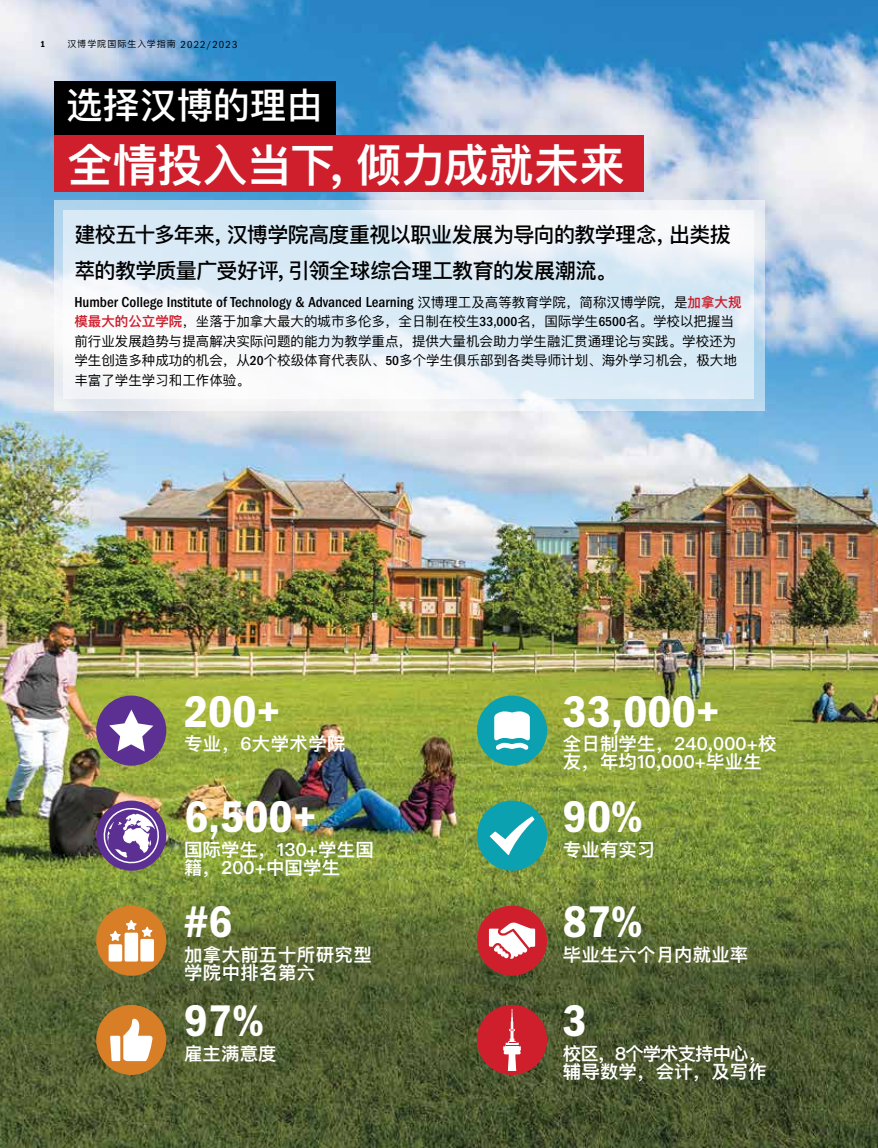
<style>
.page{position:relative;width:878px;height:1148px;background:#fff}
.page>*{position:absolute;margin:0;border:0;box-sizing:border-box;transform-origin:0 0}
.t1{font:45.9px "ITC Franklin Gothic Std Dm Cd";color:#fff}
.t2{font:600 45px "Ping Fang SC";color:#fff}
.t3{font:500 36px "Ping Fang SC";color:#fff}
.t4{font:500 21px/36px "Ping Fang SC";letter-spacing:-.025em;color:#000}
.t5{font:600 18px/18px "Ping Fang SC";letter-spacing:.01em;color:#fff}
.t6{font:600 18px/18px "Ping Fang SC";letter-spacing:-.05em;color:#fff}
.t7{font:500 condensed 15px "ITC Franklin Gothic Std";color:#000}
.t8{font:13.5px/19.5px "Ping Fang SC";color:#000}
.t9{font:9px "Ping Fang SC";letter-spacing:.11em;color:#000}
.t10{font:9px "ITC Franklin Gothic Std Dm Cd";color:#000}
.s1{font-family:"ITC Franklin Gothic Std";font-stretch:condensed;font-size:10.5px}
.s2{font-family:"Ping Fang SC";font-weight:400;font-stretch:normal;font-size:13.5px}
.s3{font-family:"Ping Fang SC";font-weight:600;font-stretch:normal;font-size:13.5px;color:#cf1f2d}
.s4{font-weight:600;color:#cf1f2d}
.s5{font-family:"ITC Franklin Gothic Std";font-weight:500;font-stretch:condensed}
</style>
<div class="page">
<img style="left:0;top:0;width:878px;height:1148px">
<div style="left:54px;top:81px;width:281px;height:54px;background:#000"></div>
<div style="left:54px;top:135px;width:589px;height:57px;background:#cf1f2d"></div>
<svg style="left:54px;top:200px;width:710px;height:211px"></svg>
<svg style="left:63px;top:210px;width:690px;height:189px;fill:#ddecf7"></svg>
<div style="left:477px;top:800px;width:70px;height:70px;background:#0ca1b1;border-radius:50%"></div>
<svg style="left:489px;top:816px;width:45px;height:39px"></svg>
<div style="left:96px;top:695px;width:70px;height:70px;background:#5c2f92;border-radius:50%"></div>
<svg style="left:109px;top:709px;width:44px;height:42px"></svg>
<div style="left:96px;top:800px;width:70px;height:70px;background:#5c2f92;border-radius:50%"></div>
<svg style="left:100px;top:804px;width:61px;height:63px"></svg>
<div style="left:477px;top:1004px;width:70px;height:71px;background:#cf1f2d;border-radius:50%"></div>
<svg style="left:503px;top:1009px;width:18px;height:61px"></svg>
<div style="left:477px;top:905px;width:70px;height:70px;background:#cf1f2d;border-radius:50%"></div>
<svg style="left:489px;top:922px;width:46px;height:37px"></svg>
<div style="left:96px;top:1004px;width:70px;height:71px;background:#d77e27;border-radius:50%"></div>
<svg style="left:110px;top:1018px;width:42px;height:43px"></svg>
<div style="left:96px;top:905px;width:70px;height:70px;background:#d77e27;border-radius:50%"></div>
<svg style="left:109px;top:920px;width:45px;height:41px"></svg>
<div style="left:477px;top:695px;width:70px;height:70px;background:#0ca1b1;border-radius:50%"></div>
<svg style="left:494px;top:711px;width:36px;height:39px"></svg>
<p class="t10" style="left:40px;top:39px;width:6px">1</p>
<p class="t9" style="left:68px;top:39px;width:171px">汉博学院国际生入学指南 <span class="s1">2022/2023</span></p>
<h3 class="t3" style="left:66px;top:83px;width:259px">选择汉博的理由</h3>
<h2 class="t2" style="left:68px;top:137px;width:558px">全情投入当下，倾力成就未来</h2>
<h3 class="t4" style="left:74px;top:216px;width:658px">建校五十多年来，汉博学院高度重视以职业发展为导向的教学理念，出类拔萃的教学质量广受好评，引领全球综合理工教育的发展潮流。</h3>
<p class="t7" style="left:74px;top:293px;width:668px">Humber College Institute of Technology &amp; Advanced Learning <span class="s2">汉博理工及高等教育学院，简称汉博学院，是</span><span class="s3">加拿大规</span></p>
<p class="t8" style="left:74px;top:311px;width:664px"><span class="s4">模最大的公立学院</span>，坐落于加拿大最大的城市多伦多，全日制在校生<span class="s5">33,000</span>名，国际学生<span class="s5">6500</span>名。学校以把握当前行业发展趋势与提高解决实际问题的能力为教学重点，提供大量机会助力学生融汇贯通理论与实践。学校还为学生创造多种成功的机会，从<span class="s5">20</span>个校级体育代表队、<span class="s5">50</span>多个学生俱乐部到各类导师计划、海外学习机会，极大地丰富了学生学习和工作体验。</p>
<h1 class="t1" style="left:184px;top:685px;width:98px">200+</h1>
<h3 class="t5" style="left:184px;top:734px;width:163px">专业，6大学术学院</h3>
<h1 class="t1" style="left:184px;top:790px;width:134px">6,500+</h1>
<h3 class="t5" style="left:184px;top:839px;width:191px">国际学生，130+学生国籍，200+中国学生</h3>
<h1 class="t1" style="left:184px;top:895px;width:50px">#6</h1>
<h3 class="t5" style="left:184px;top:944px;width:189px">加拿大前五十所研究型学院中排名第六</h3>
<h1 class="t1" style="left:184px;top:994px;width:81px">97%</h1>
<h3 class="t5" style="left:184px;top:1044px;width:94px">雇主满意度</h3>
<h1 class="t1" style="left:563px;top:685px;width:159px">33,000+</h1>
<h3 class="t5" style="left:563px;top:734px;width:215px">全日制学生，240,000+校友，年均10,000+毕业生</h3>
<h1 class="t1" style="left:563px;top:790px;width:81px">90%</h1>
<h3 class="t5" style="left:563px;top:839px;width:94px">专业有实习</h3>
<h1 class="t1" style="left:563px;top:895px;width:81px">87%</h1>
<h3 class="t5" style="left:563px;top:944px;width:187px">毕业生六个月内就业率</h3>
<h1 class="t1" style="left:563px;top:994px;width:26px">3</h1>
<h3 class="t6" style="left:563px;top:1044px;width:205px">校区，8个学术支持中心，辅导数学，会计，及写作</h3>
</div>
